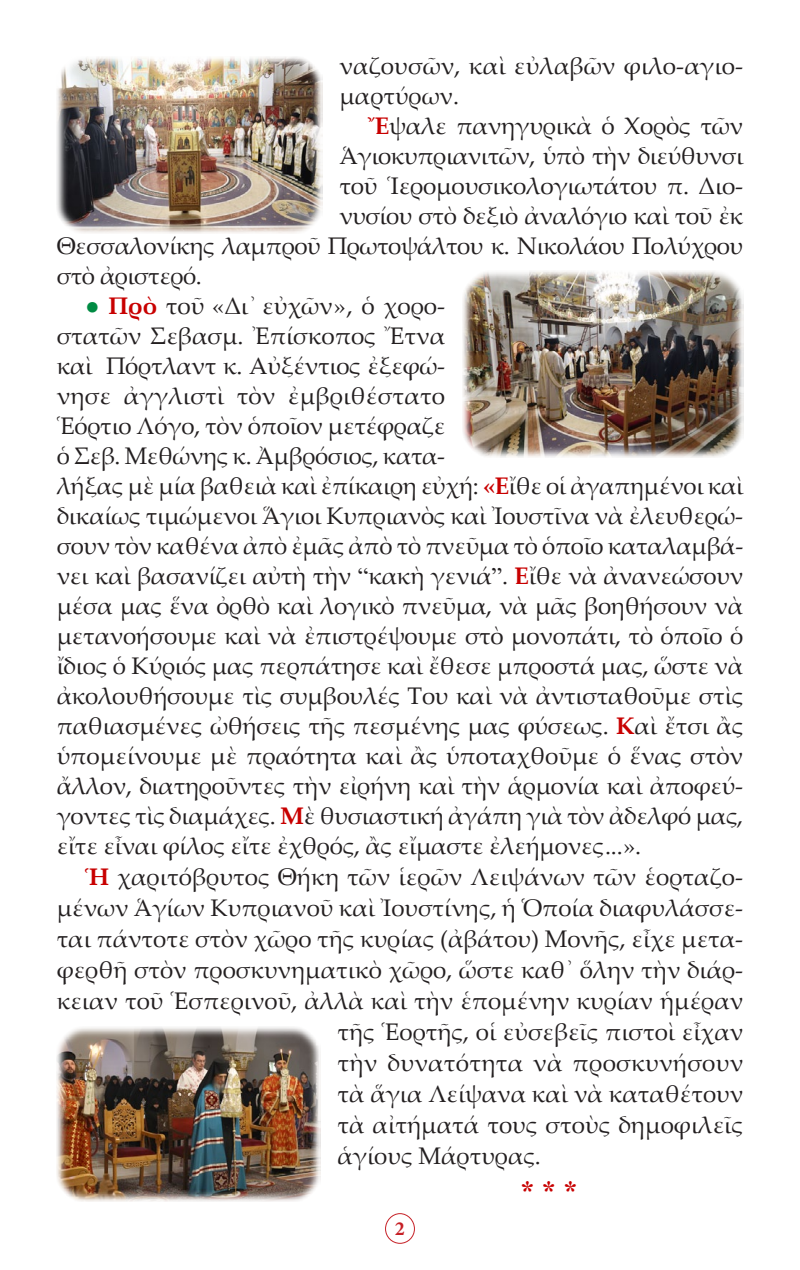
<style>
.page{position:relative;width:800px;height:1270px;background:#fff}
.page>*{position:absolute;margin:0;border:0;box-sizing:border-box;transform-origin:0 0}
.Palatino-txt{font:28px "CTOS New Times Bold Test 1";color:#c80000}
.Palatino-txt-2{font:24px/30px "Palatino Linotype";letter-spacing:-.01em;color:#231f20}
.Palatino-txt-3{font:24px "Palatino Linotype";letter-spacing:.01em;color:#231f20}
.t1{font:700 20px "Minion Pro";color:#c62026}
.s1{font-weight:700;color:#c80000}
.s2{color:#008b43}
.s3{font-family:"Times New Roman"}
</style>
<div class="page">
<div style="left:385px;top:1213px;width:30px;height:31px;border:1px solid #c62026;border-radius:50%"></div>
<img style="left:57px;top:57px;width:265px;height:176px">
<img style="left:462px;top:271px;width:281px;height:187px">
<img style="left:57px;top:1027px;width:263px;height:175px">
<p class="Palatino-txt-2" style="left:339px;top:50px;width:405px">ναζουσῶν, καὶ εὐλαβῶν φιλο-αγιο&shy;μαρτύρων.</p>
<p class="Palatino-txt-2" style="left:368px;top:110px;width:377px"><span class="s1">Ἔ</span>ψαλε πανηγυρικὰ ὁ Χορὸς τῶν</p>
<p class="Palatino-txt-2" style="left:339px;top:140px;width:405px">Ἁγιοκυπριανιτῶν, ὑπὸ τὴν διεύθυνσι</p>
<p class="Palatino-txt-2" style="left:339px;top:170px;width:405px">τοῦ Ἱερομουσικολογιωτάτου π. Διο-</p>
<p class="Palatino-txt-2" style="left:339px;top:200px;width:405px">νυσίου στὸ δεξιὸ ἀναλόγιο καὶ τοῦ ἐκ</p>
<p class="Palatino-txt-2" style="left:57px;top:230px;width:688px">Θεσσαλονίκης λαμπροῦ Πρωτοψάλτου κ. Νικολάου Πολύχρου</p>
<p class="Palatino-txt-2" style="left:57px;top:260px;width:147px">στὸ ἀριστερό.</p>
<p class="Palatino-txt-2" style="left:57px;top:290px;width:688px;text-indent:28px"><span class="s2">●</span> <span class="s1">Πρὸ</span> τοῦ «Δι᾿ εὐχῶν», ὁ χορο-<br>στατῶν Σεβασμ. Ἐπίσκοπος Ἔτνα<br>καὶ Πόρτλαντ κ. Αὐξέντιος ἐξεφώ-<br>νησε ἀγγλιστὶ τὸν ἐμβριθέστατο<br>Ἑόρτιο Λόγο, τὸν ὁποῖον μετέφραζε<br>ὁ Σεβ. Μεθώνης κ. Ἀμβρόσιος, κατα-<br>λήξας μὲ μία βαθειὰ καὶ ἐπίκαιρη εὐχή: <span class="s1">«Ε</span>ἴθε οἱ ἀγαπημένοι καὶ δικαίως τιμώμενοι Ἅγιοι Κυπριανὸς καὶ Ἰουστῖνα νὰ ἐλευθερώ&shy;σουν τὸν καθένα ἀπὸ ἐμᾶς ἀπὸ τὸ πνεῦμα τὸ ὁποῖο καταλαμβά&shy;νει καὶ βασανίζει αὐτὴ τὴν <span class="s3">“</span>κακὴ γενιά<span class="s3">”</span>. <span class="s1">Ε</span>ἴθε νὰ ἀνανεώσουν μέσα μας ἕνα ὀρθὸ καὶ λογικὸ πνεῦμα, νὰ μᾶς βοηθήσουν νὰ μετανοήσουμε καὶ νὰ ἐπιστρέψουμε στὸ μονοπάτι, τὸ ὁποῖο ὁ ἴδιος ὁ Κύριός μας περπάτησε καὶ ἔθεσε μπροστά μας, ὥστε νὰ ἀκολουθήσουμε τὶς συμβουλές Του καὶ νὰ ἀντισταθοῦμε στὶς παθιασμένες ὠθήσεις τῆς πεσμένης μας φύσεως. <span class="s1">Κ</span>αὶ ἔτσι ἂς ὑπομείνουμε μὲ πραότητα καὶ ἂς ὑποταχθοῦμε ὁ ἕνας στὸν ἄλλον, διατηροῦντες τὴν εἰρήνη καὶ τὴν ἁρμονία καὶ ἀποφεύ&shy;γοντες τὶς διαμάχες. <span class="s1">Μ</span>ὲ θυσιαστική ἀγάπη γιὰ τὸν ἀδελφό μας, εἴτε εἶναι φίλος εἴτε ἐχθρός, ἂς εἴμαστε ἐλεήμονες...».</p>
<p class="Palatino-txt-2" style="left:85px;top:861px;width:660px"><span class="s1">Ἡ</span> χαριτόβρυτος Θήκη τῶν ἱερῶν Λειψάνων τῶν ἑορταζο-</p>
<p class="Palatino-txt-2" style="left:57px;top:892px;width:688px">μένων Ἁγίων Κυπριανοῦ καὶ Ἰουστίνης, ἡ Ὁποία διαφυλάσσε-</p>
<p class="Palatino-txt-2" style="left:57px;top:923px;width:688px">ται πάντοτε στὸν χῶρο τῆς κυρίας (ἀβάτου) Μονῆς, εἶχε μετα-</p>
<p class="Palatino-txt-2" style="left:57px;top:954px;width:688px">φερθῆ στὸν προσκυνηματικὸ χῶρο, ὥστε καθ᾿ ὅλην τὴν διάρ-</p>
<p class="Palatino-txt-2" style="left:57px;top:985px;width:688px">κειαν τοῦ Ἑσπερινοῦ, ἀλλὰ καὶ τὴν ἑπομένην κυρίαν ἡμέραν</p>
<p class="Palatino-txt-2" style="left:337px;top:1016px;width:407px">τῆς Ἑορτῆς, οἱ εὐσεβεῖς πιστοὶ εἶχαν</p>
<p class="Palatino-txt-3" style="left:337px;top:1046px;width:407px">τὴν δυνατότητα νὰ προσκυνήσουν</p>
<p class="Palatino-txt-2" style="left:337px;top:1078px;width:407px">τὰ ἅγια Λείψανα καὶ νὰ καταθέτουν</p>
<p class="Palatino-txt-2" style="left:337px;top:1109px;width:407px">τὰ αἰτήματά τους στοὺς δημοφιλεῖς</p>
<p class="Palatino-txt-2" style="left:337px;top:1140px;width:205px">ἁγίους Μάρτυρας.</p>
<p class="Palatino-txt" style="left:520px;top:1175px;width:59px">* * *</p>
<p class="t1" style="left:395px;top:1215px;width:11px">2</p>
</div>
